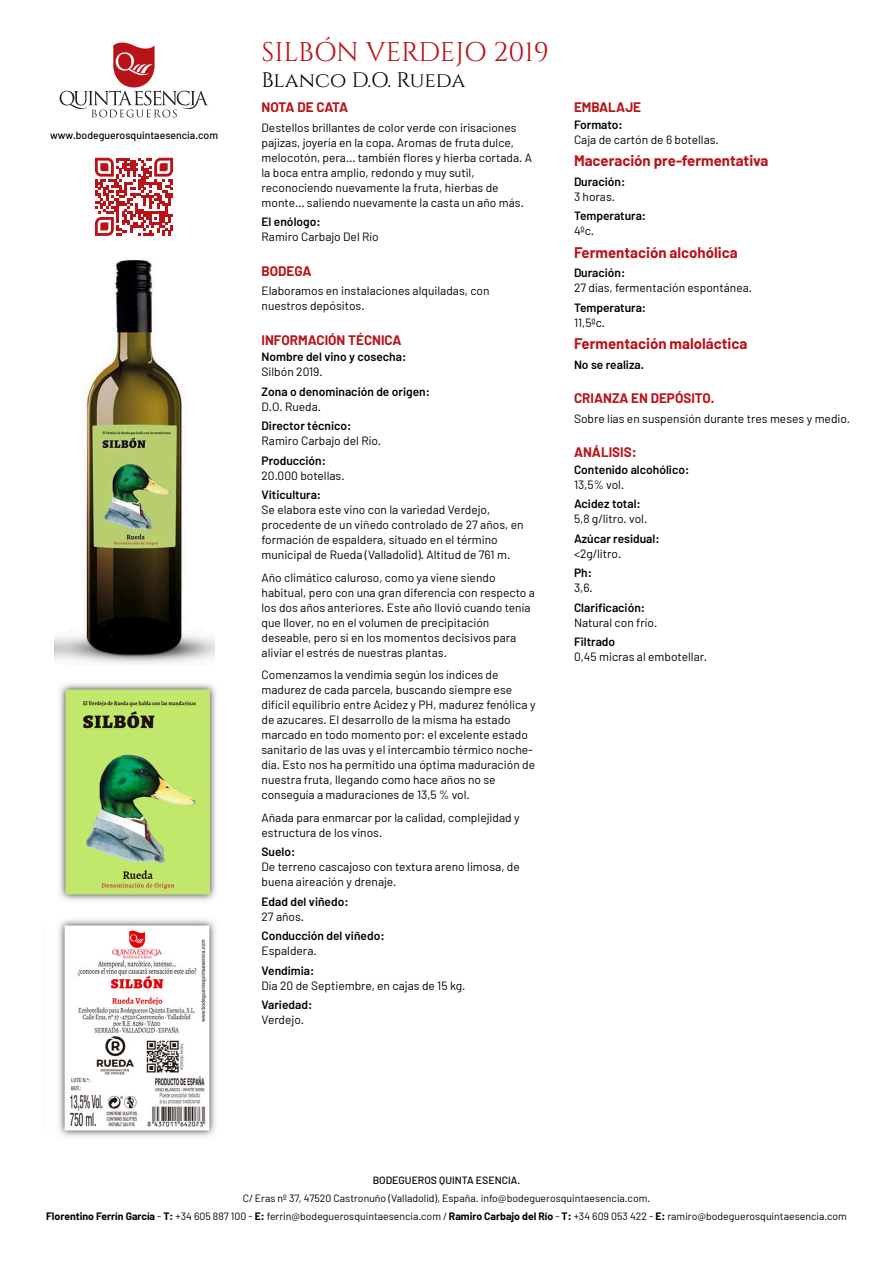
<style>
.page{position:relative;width:893px;height:1263px;background:#fff}
.page>*{position:absolute;margin:0;border:0;box-sizing:border-box;transform-origin:0 0}
.t1{font:27px "Cinzel";color:#b91218}
.t2{font:21px "Cinzel";letter-spacing:-.005em;color:#000}
.t3{font:700 15px "Barlow";color:#b91218}
.t4{font:700 13.5px "Barlow";color:#b91218}
.t5{font:12px/15px "Barlow";color:#000}
.t6{font:600 12px "Barlow";color:#000}
.t7{font:10.5px/18px "Barlow";color:#000;text-align:center}
.t8{font:500 10.5px "Barlow";color:#000}
.s1{font-weight:700}
</style>
<div class="page">
<img style="left:54px;top:260px;width:160px;height:404px">
<svg style="left:60px;top:43px;width:148px;height:74px"></svg>
<svg style="left:95px;top:158px;width:78px;height:78px"></svg>
<img style="left:58px;top:683px;width:158px;height:454px">
<p class="t8" style="left:50px;top:129px;width:169px">www.bodeguerosquintaesencia.com</p>
<h1 class="t1" style="left:262px;top:35px;width:289px">SILBÓN VERDEJO 2019</h1>
<h2 class="t2" style="left:262px;top:66px;width:205px">Blanco D.O. Rueda</h2>
<p class="t4" style="left:262px;top:99px;width:88px">NOTA DE CATA</p>
<p class="t5" style="left:262px;top:119px;width:272px">Destellos brillantes de color verde con irisaciones pajizas, joyería en la copa. Aromas de fruta dulce, melocotón, pera… también flores y hierba cortada. A la boca entra amplio, redondo y muy sutil, reconociendo nuevamente la fruta, hierbas de monte… saliendo nuevamente la casta un año más.</p>
<p class="t6" style="left:262px;top:214px;width:61px">El enólogo:</p>
<p class="t5" style="left:262px;top:229px;width:119px">Ramiro Carbajo Del Río</p>
<p class="t4" style="left:262px;top:262px;width:52px">BODEGA</p>
<p class="t5" style="left:262px;top:283px;width:230px">Elaboramos en instalaciones alquiladas, con nuestros depósitos.</p>
<p class="t4" style="left:262px;top:331px;width:142px">INFORMACIÓN TÉCNICA</p>
<p class="t6" style="left:262px;top:349px;width:146px">Nombre del vino y cosecha:</p>
<p class="t5" style="left:262px;top:364px;width:63px">Silbón 2019.</p>
<p class="t6" style="left:262px;top:384px;width:170px">Zona o denominación de origen:</p>
<p class="t5" style="left:262px;top:398px;width:61px">D.O. Rueda.</p>
<p class="t6" style="left:262px;top:418px;width:91px">Director técnico:</p>
<p class="t5" style="left:262px;top:433px;width:121px">Ramiro Carbajo del Río.</p>
<p class="t6" style="left:262px;top:453px;width:66px">Producción:</p>
<p class="t5" style="left:262px;top:467px;width:85px">20.000 botellas.</p>
<p class="t6" style="left:262px;top:487px;width:61px">Viticultura:</p>
<p class="t5" style="left:262px;top:502px;width:264px">Se elabora este vino con la variedad Verdejo, procedente de un viñedo controlado de 27 años, en formación de espaldera, situado en el término municipal de Rueda (Valladolid). Altitud de 761 m.</p>
<p class="t5" style="left:262px;top:569px;width:275px">Año climático caluroso, como ya viene siendo habitual, pero con una gran diferencia con respecto a los dos años anteriores. Este año llovió cuando tenía que llover, no en el volumen de precipitación deseable, pero si en los momentos decisivos para aliviar el estrés de nuestras plantas.</p>
<p class="t5" style="left:262px;top:667px;width:276px">Comenzamos la vendimia según los índices de madurez de cada parcela, buscando siempre ese difícil equilibrio entre Acidez y PH, madurez fenólica y de azucares. El desarrollo de la misma ha estado marcado en todo momento por: el excelente estado sanitario de las uvas y el intercambio térmico noche&shy;día. Esto nos ha permitido una óptima maduración de nuestra fruta, llegando como hace años no se conseguía a maduraciones de 13,5 % vol.</p>
<p class="t5" style="left:262px;top:809px;width:260px">Añada para enmarcar por la calidad, complejidad y estructura de los vinos.</p>
<p class="t6" style="left:262px;top:844px;width:35px">Suelo:</p>
<p class="t5" style="left:262px;top:859px;width:260px">De terreno cascajoso con textura areno limosa, de buena aireación y drenaje.</p>
<p class="t6" style="left:262px;top:894px;width:89px">Edad del viñedo:</p>
<p class="t5" style="left:262px;top:908px;width:44px">27 años.</p>
<p class="t6" style="left:262px;top:928px;width:125px">Conducción del viñedo:</p>
<p class="t5" style="left:262px;top:943px;width:57px">Espaldera.</p>
<p class="t6" style="left:262px;top:963px;width:54px">Vendimia:</p>
<p class="t5" style="left:262px;top:977px;width:206px">Día 20 de Septiembre, en cajas de 15 kg.</p>
<p class="t6" style="left:262px;top:997px;width:52px">Variedad:</p>
<p class="t5" style="left:262px;top:1012px;width:44px">Verdejo.</p>
<p class="t4" style="left:574px;top:99px;width:69px">EMBALAJE</p>
<p class="t6" style="left:574px;top:117px;width:50px">Formato:</p>
<p class="t5" style="left:574px;top:131px;width:146px">Caja de cartón de 6 botellas.</p>
<p class="t3" style="left:574px;top:151px;width:196px">Maceración pre-fermentativa</p>
<p class="t6" style="left:574px;top:174px;width:53px">Duración:</p>
<p class="t5" style="left:574px;top:188px;width:43px">3 horas.</p>
<p class="t6" style="left:574px;top:208px;width:74px">Temperatura:</p>
<p class="t5" style="left:574px;top:223px;width:22px">4ºc.</p>
<p class="t3" style="left:574px;top:243px;width:165px">Fermentación alcohólica</p>
<p class="t6" style="left:574px;top:265px;width:53px">Duración:</p>
<p class="t5" style="left:574px;top:280px;width:180px">27 días, fermentación espontánea.</p>
<p class="t6" style="left:574px;top:300px;width:74px">Temperatura:</p>
<p class="t5" style="left:574px;top:314px;width:33px">11,5ºc.</p>
<p class="t3" style="left:574px;top:334px;width:175px">Fermentación maloláctica</p>
<p class="t6" style="left:574px;top:357px;width:71px">No se realiza.</p>
<p class="t4" style="left:574px;top:390px;width:142px">CRIANZA EN DEPÓSITO.</p>
<p class="t5" style="left:574px;top:410px;width:278px">Sobre lías en suspensión durante tres meses y medio.</p>
<p class="t4" style="left:574px;top:444px;width:64px">ANÁLISIS:</p>
<p class="t6" style="left:574px;top:462px;width:117px">Contenido alcohólico:</p>
<p class="t5" style="left:574px;top:476px;width:52px">13,5% vol.</p>
<p class="t6" style="left:574px;top:496px;width:68px">Acidez total:</p>
<p class="t5" style="left:574px;top:511px;width:75px">5,8 g/litro. vol.</p>
<p class="t6" style="left:574px;top:531px;width:87px">Azúcar residual:</p>
<p class="t5" style="left:574px;top:545px;width:49px">&lt;2g/litro.</p>
<p class="t6" style="left:574px;top:565px;width:19px">Ph:</p>
<p class="t5" style="left:574px;top:580px;width:20px">3,6.</p>
<p class="t6" style="left:574px;top:600px;width:73px">Clarificación:</p>
<p class="t5" style="left:574px;top:614px;width:85px">Natural con frío.</p>
<p class="t6" style="left:574px;top:634px;width:43px">Filtrado</p>
<p class="t5" style="left:574px;top:649px;width:135px">0,45 micras al embotellar.</p>
<p class="t8" style="left:373px;top:1174px;width:149px">BODEGUEROS QUINTA ESENCIA.</p>
<p class="t7" style="left:46px;top:1189px;width:802px">C/ Eras nº 37, 47520 Castronuño (Valladolid), España. info@bodeguerosquintaesencia.com.<br><span class="s1">Florentino Ferrín García</span> - <span class="s1">T:</span> +34 605 887 100 - <span class="s1">E:</span> ferrin@bodeguerosquintaesencia.com / <span class="s1">Ramiro Carbajo del Río</span> - <span class="s1">T:</span> +34 609 053 422 - <span class="s1">E:</span> ramiro@bodeguerosquintaesencia.com</p>
</div>
